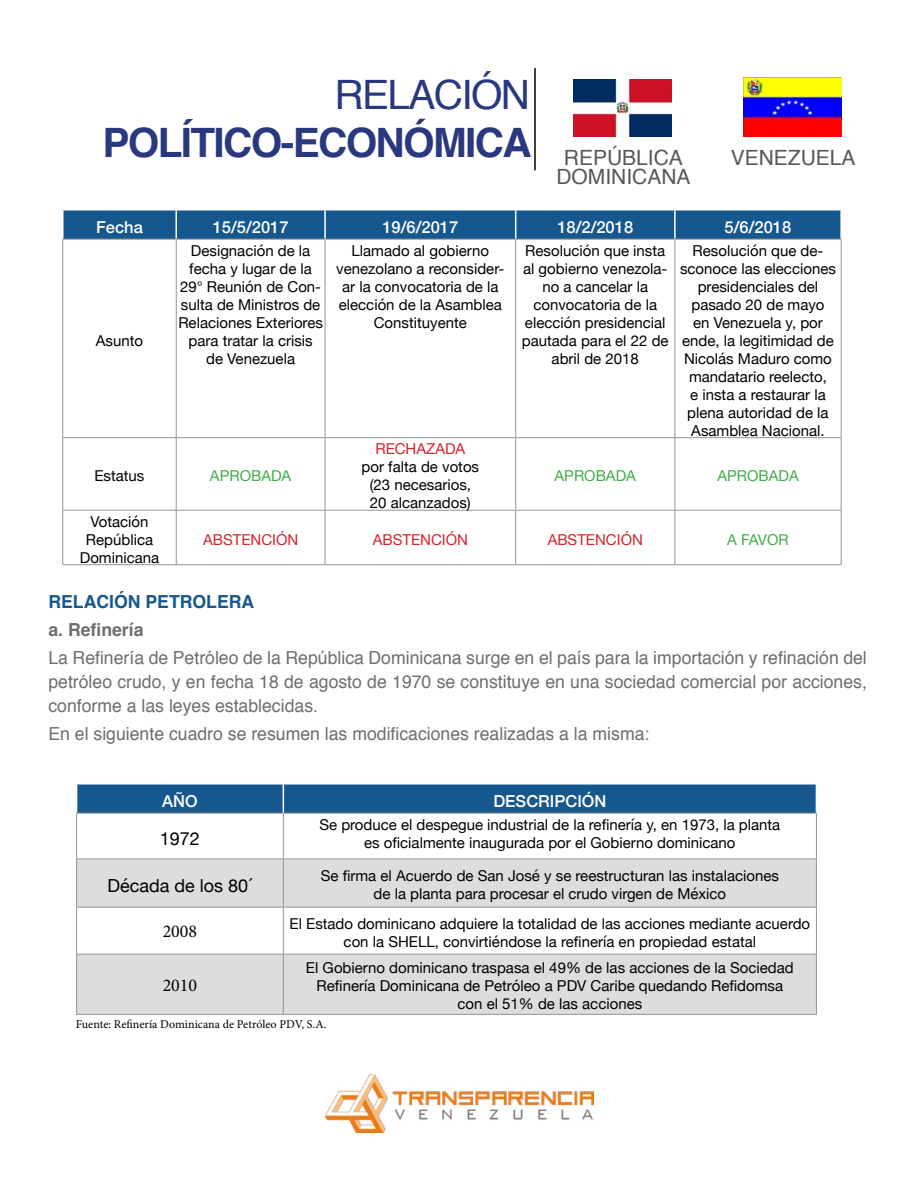
<style>
.page{position:relative;width:918px;height:1188px;background:#fff}
.page>*{position:absolute;margin:0;border:0;box-sizing:border-box;transform-origin:0 0}
.t1{font:700 40.5px/48.6px "Helvetica";letter-spacing:-.04em;color:#29387f}
.t2{font:21px "Helvetica";color:#58595b}
.t3{font:18px/24px "Helvetica";color:#6d6e71;text-align:justify}
.t4{font:18px "Helvetica Neue";color:#000}
.t5{font:700 18px "Helvetica";color:#16588e}
.t6{font:700 18px "Helvetica";color:#6d6e71}
.t7{font:18px "Minion Pro";color:#000}
.t8{font:500 16.5px "Helvetica Neue";color:#fff}
.t9{font:15px/18px "Helvetica Neue";color:#000;text-align:center}
.t10{font:15px "Helvetica Neue";color:#d2232a}
.t11{font:15px "Helvetica Neue";color:#41ad49}
.t12{font:12px "Minion Pro";color:#000}
.s1{font-weight:400}
</style>
<div class="page">
<hr style="left:534px;top:68px;width:2px;height:102px;background:#000">
<img style="left:574px;top:80px;width:98px;height:57px">
<img style="left:744px;top:78px;width:98px;height:59px">
<img style="left:326px;top:1074px;width:268px;height:59px">
<div style="left:63px;top:211px;width:777px;height:28px;background:#16588e"></div>
<hr style="left:674px;top:210px;width:2px;height:29px;background:#fff">
<hr style="left:62px;top:239px;width:114px;height:1px;background:#939598">
<hr style="left:62px;top:240px;width:1px;height:197px;background:#939598">
<hr style="left:176px;top:239px;width:149px;height:1px;background:#939598">
<hr style="left:176px;top:240px;width:1px;height:197px;background:#939598">
<hr style="left:325px;top:239px;width:191px;height:1px;background:#939598">
<hr style="left:325px;top:240px;width:1px;height:197px;background:#939598">
<hr style="left:516px;top:239px;width:159px;height:1px;background:#939598">
<hr style="left:515px;top:240px;width:1px;height:197px;background:#939598">
<hr style="left:675px;top:239px;width:167px;height:1px;background:#939598">
<hr style="left:674px;top:240px;width:1px;height:197px;background:#939598">
<hr style="left:841px;top:240px;width:1px;height:197px;background:#939598">
<hr style="left:62px;top:437px;width:114px;height:1px;background:#939598">
<hr style="left:62px;top:438px;width:1px;height:72px;background:#939598">
<hr style="left:176px;top:437px;width:149px;height:1px;background:#939598">
<hr style="left:176px;top:438px;width:1px;height:72px;background:#939598">
<hr style="left:325px;top:437px;width:191px;height:1px;background:#939598">
<hr style="left:325px;top:438px;width:1px;height:72px;background:#939598">
<hr style="left:516px;top:437px;width:159px;height:1px;background:#939598">
<hr style="left:515px;top:438px;width:1px;height:72px;background:#939598">
<hr style="left:675px;top:437px;width:167px;height:1px;background:#939598">
<hr style="left:674px;top:438px;width:1px;height:72px;background:#939598">
<hr style="left:841px;top:438px;width:1px;height:72px;background:#939598">
<hr style="left:62px;top:510px;width:114px;height:1px;background:#939598">
<hr style="left:62px;top:511px;width:1px;height:53px;background:#939598">
<hr style="left:176px;top:510px;width:149px;height:1px;background:#939598">
<hr style="left:176px;top:511px;width:1px;height:53px;background:#939598">
<hr style="left:325px;top:510px;width:191px;height:1px;background:#939598">
<hr style="left:325px;top:511px;width:1px;height:53px;background:#939598">
<hr style="left:516px;top:510px;width:159px;height:1px;background:#939598">
<hr style="left:515px;top:511px;width:1px;height:53px;background:#939598">
<hr style="left:675px;top:510px;width:167px;height:1px;background:#939598">
<hr style="left:674px;top:511px;width:1px;height:53px;background:#939598">
<hr style="left:841px;top:511px;width:1px;height:53px;background:#939598">
<hr style="left:62px;top:564px;width:114px;height:1px;background:#939598">
<hr style="left:176px;top:564px;width:149px;height:1px;background:#939598">
<hr style="left:325px;top:564px;width:191px;height:1px;background:#939598">
<hr style="left:516px;top:564px;width:159px;height:1px;background:#939598">
<hr style="left:675px;top:564px;width:167px;height:1px;background:#939598">
<svg style="left:77px;top:860px;width:739px;height:154px;fill:#dcddde"></svg>
<div style="left:76px;top:785px;width:741px;height:28px;background:#16588e"></div>
<hr style="left:76px;top:813px;width:207px;height:1px;background:#939598">
<hr style="left:76px;top:814px;width:1px;height:45px;background:#939598">
<hr style="left:283px;top:813px;width:534px;height:1px;background:#939598">
<hr style="left:283px;top:814px;width:1px;height:45px;background:#939598">
<hr style="left:816px;top:814px;width:1px;height:45px;background:#939598">
<hr style="left:76px;top:859px;width:207px;height:1px;background:#939598">
<hr style="left:76px;top:859px;width:1px;height:48px;background:#939598">
<hr style="left:283px;top:859px;width:534px;height:1px;background:#939598">
<hr style="left:283px;top:859px;width:1px;height:48px;background:#939598">
<hr style="left:816px;top:859px;width:1px;height:48px;background:#939598">
<hr style="left:76px;top:907px;width:207px;height:1px;background:#939598">
<hr style="left:76px;top:908px;width:1px;height:46px;background:#939598">
<hr style="left:283px;top:907px;width:534px;height:1px;background:#939598">
<hr style="left:283px;top:908px;width:1px;height:46px;background:#939598">
<hr style="left:816px;top:908px;width:1px;height:46px;background:#939598">
<hr style="left:76px;top:954px;width:207px;height:1px;background:#939598">
<hr style="left:76px;top:955px;width:1px;height:59px;background:#939598">
<hr style="left:283px;top:954px;width:534px;height:1px;background:#939598">
<hr style="left:283px;top:955px;width:1px;height:59px;background:#939598">
<hr style="left:816px;top:955px;width:1px;height:59px;background:#939598">
<hr style="left:76px;top:1014px;width:207px;height:1px;background:#939598">
<hr style="left:283px;top:1014px;width:534px;height:1px;background:#939598">
<h1 class="t1" style="left:102px;top:70px;width:582px;text-indent:232px"><span class="s1">RELACIÓN<br></span>POLÍTICO-ECONÓMICA <sub>REPÚBLICA</sub></h1>
<h2 class="t2" style="left:556px;top:161px;width:136px">DOMINICANA</h2>
<h2 class="t2" style="left:731px;top:141px;width:126px">VENEZUELA</h2>
<p class="t8" style="left:96px;top:213px;width:48px">Fecha</p>
<p class="t8" style="left:213px;top:213px;width:77px">15/5/2017</p>
<p class="t8" style="left:382px;top:213px;width:77px">19/6/2017</p>
<p class="t8" style="left:557px;top:213px;width:77px">18/2/2018</p>
<p class="t8" style="left:725px;top:213px;width:68px">5/6/2018</p>
<p class="t9" style="left:96px;top:332px;width:49px">Asunto</p>
<p class="t9" style="left:178px;top:242px;width:146px">Designación de la fecha y lugar de la<br>29° Reunión de Con&shy;sulta de Ministros de<br>Relaciones Exteriores para tratar la crisis de Venezuela</p>
<p class="t9" style="left:336px;top:242px;width:170px">Llamado al gobierno venezolano a reconsider&shy;ar la convocatoria de la elección de la Asamblea<br>Constituyente</p>
<p class="t9" style="left:522px;top:242px;width:148px">Resolución que insta al gobierno venezola&shy;no a cancelar la convocatoria de la elección presidencial pautada para el 22 de abril de 2018</p>
<p class="t9" style="left:680px;top:242px;width:157px">Resolución que de&shy;sconoce las elecciones presidenciales del pasado 20 de mayo<br>en Venezuela y, por ende, la legitimidad de<br>Nicolás Maduro como mandatario reelecto,<br>e insta a restaurar la plena autoridad de la<br>Asamblea Nacional.</p>
<p class="t9" style="left:94px;top:468px;width:52px">Estatus</p>
<p class="t11" style="left:210px;top:465px;width:83px">APROBADA</p>
<p class="t10" style="left:375px;top:438px;width:91px">RECHAZADA</p>
<p class="t9" style="left:362px;top:459px;width:119px">por falta de votos (23 necesarios,<br>20 alcanzados)</p>
<p class="t11" style="left:555px;top:465px;width:83px">APROBADA</p>
<p class="t11" style="left:717px;top:465px;width:83px">APROBADA</p>
<p class="t9" style="left:80px;top:513px;width:81px">Votación<br>República<br>Dominicana</p>
<p class="t10" style="left:203px;top:528px;width:97px">ABSTENCIÓN</p>
<p class="t10" style="left:373px;top:528px;width:97px">ABSTENCIÓN</p>
<p class="t10" style="left:548px;top:528px;width:97px">ABSTENCIÓN</p>
<p class="t11" style="left:727px;top:528px;width:63px">A FAVOR</p>
<p class="t5" style="left:48px;top:587px;width:207px">RELACIÓN PETROLERA</p>
<p class="t6" style="left:48px;top:615px;width:97px">a. Refinería</p>
<p class="t3" style="left:48px;top:646px;width:820px">La Refinería de Petróleo de la República Dominicana surge en el país para la importación y refinación del petróleo crudo, y en fecha 18 de agosto de 1970 se constituye en una sociedad comercial por acciones, conforme a las leyes establecidas.</p>
<p class="t3" style="left:48px;top:722px;width:602px">En el siguiente cuadro se resumen las modificaciones realizadas a la misma:</p>
<p class="t8" style="left:162px;top:787px;width:37px">AÑO</p>
<p class="t8" style="left:493px;top:787px;width:115px">DESCRIPCIÓN</p>
<p class="t4" style="left:160px;top:825px;width:42px">1972</p>
<p class="t9" style="left:319px;top:816px;width:462px">Se produce el despegue industrial de la refinería y, en 1973, la planta es oficialmente inaugurada por el Gobierno dominicano</p>
<p class="t4" style="left:108px;top:872px;width:146px">Década de los 80´</p>
<p class="t9" style="left:321px;top:868px;width:460px">Se firma el Acuerdo de San José y se reestructuran las instalaciones de la planta para procesar el crudo virgen de México</p>
<p class="t7" style="left:163px;top:919px;width:36px">2008</p>
<p class="t9" style="left:290px;top:915px;width:522px">El Estado dominicano adquiere la totalidad de las acciones mediante acuerdo con la SHELL, convirtiéndose la refinería en propiedad estatal</p>
<p class="t7" style="left:163px;top:973px;width:36px">2010</p>
<p class="t9" style="left:306px;top:960px;width:489px">El Gobierno dominicano traspasa el 49% de las acciones de la Sociedad<br>Refinería Dominicana de Petróleo a PDV Caribe quedando Refidomsa con el 51% de las acciones</p>
<p class="t12" style="left:76px;top:1016px;width:252px">Fuente: Refinería Dominicana de Petróleo PDV, S.A.</p>
</div>
